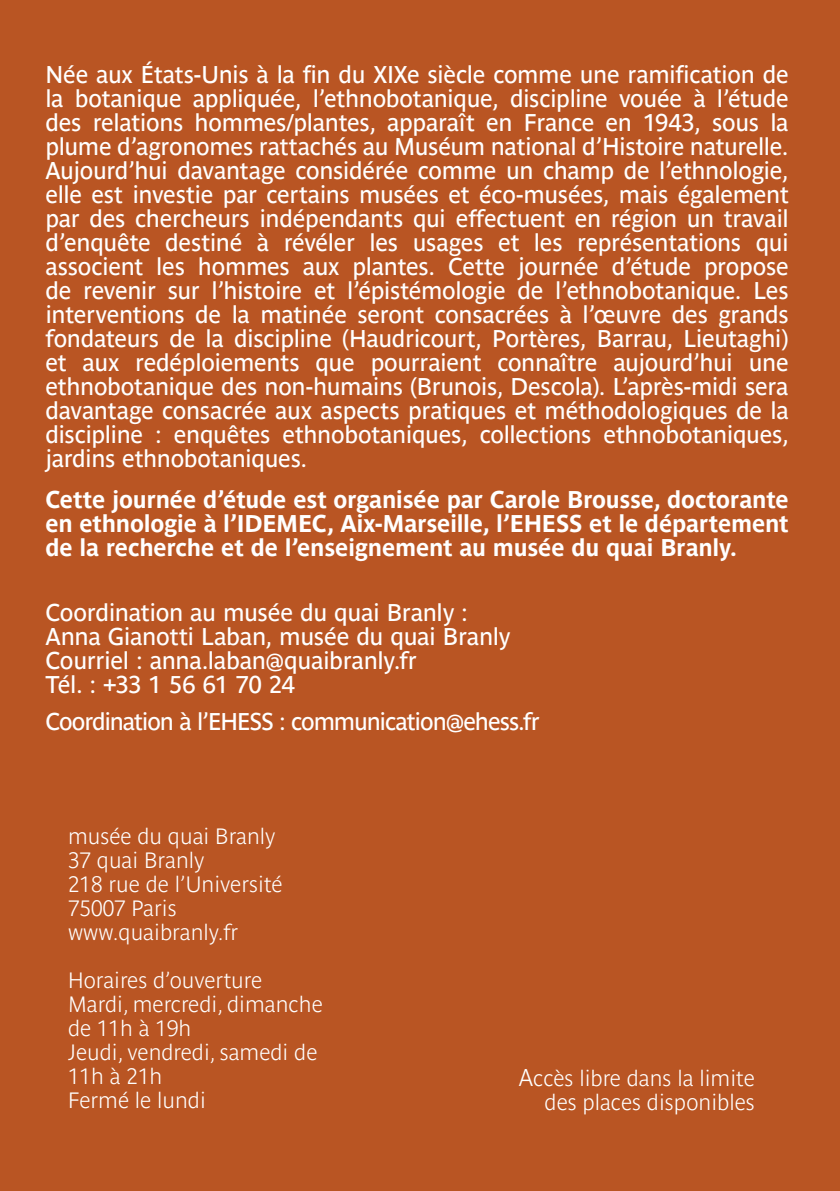
<style>
.page{position:relative;width:840px;height:1191px;background:#fff}
.page>*{position:absolute;margin:0;border:0;box-sizing:border-box;transform-origin:0 0}
.Txt_descriptif_corps{font:24px/24px "Parisine Ptf";letter-spacing:-.02em;color:#fff;text-align:justify}
.Txt_descriptif_corps-2{font:700 24px/24px "Parisine Ptf";letter-spacing:-.01em;color:#fff;text-align:justify}
.Txt_descriptif_corps-3{font:24px "Parisine Ptf";letter-spacing:-.045em;color:#fff}
.Adresse_-_horaires_n{font:700 22px/24px "Parisine Ptf Cl";color:#fff}
.Accès_rouge{font:700 22px "Parisine Ptf Cl";color:#fff}
.s1{font-size:24px}
</style>
<div class="page">
<div style="left:0;top:763px;width:839px;height:428px;background:#b95523"></div>
<div style="left:0;top:0;width:839px;height:765px;background:#b95523"></div>
<p class="Txt_descriptif_corps" style="left:45px;top:60px;width:744px">Née aux États-Unis à la fin du XIXe siècle comme une ramification de la botanique appliquée, l’ethnobotanique, discipline vouée à l’étude des relations hommes/plantes, apparaît en France en 1943, sous la plume d’agronomes rattachés au Muséum national d’Histoire naturelle.<br>Aujourd’hui davantage considérée comme un champ de l’ethnologie, elle est investie par certains musées et éco-musées, mais également par des chercheurs indépendants qui effectuent en région un travail d’enquête destiné à révéler les usages et les représentations qui associent les hommes aux plantes. Cette journée d’étude propose de revenir sur l’histoire et l’épistémologie de l’ethnobotanique. Les interventions de la matinée seront consacrées à l’œuvre des grands fondateurs de la discipline (Haudricourt, Portères, Barrau, Lieutaghi) et aux redéploiements que pourraient connaître aujourd’hui une ethnobotanique des non-humains (Brunois, Descola). L’après-midi sera davantage consacrée aux aspects pratiques et méthodologiques de la discipline : enquêtes ethnobotaniques, collections ethnobotaniques, jardins ethnobotaniques.</p>
<p class="Txt_descriptif_corps-2" style="left:45px;top:485px;width:744px">Cette journée d’étude est organisée par Carole Brousse, doctorante en ethnologie à l’IDEMEC, Aix-Marseille, l’EHESS et le département de la recherche et de l’enseignement au musée du quai Branly.</p>
<p class="Txt_descriptif_corps" style="left:45px;top:598px;width:466px;text-align:left">Coordination au musée du quai Branly :<br>Anna Gianotti Laban, musée du quai Branly Courriel : anna.laban@quaibranly.fr<br>Tél. : +33 1 56 61 70 24</p>
<p class="Txt_descriptif_corps-3" style="left:45px;top:703px;width:495px">Coordination à l’EHESS : communication@ehess.fr</p>
<p class="Adresse_-_horaires_n" style="left:68px;top:822px;width:209px">musée du quai Branly</p>
<p class="Adresse_-_horaires_n" style="left:68px;top:846px;width:138px">37 quai Branly</p>
<p class="Adresse_-_horaires_n" style="left:68px;top:870px;width:216px">218 rue de l’Université</p>
<p class="Adresse_-_horaires_n" style="left:68px;top:894px;width:110px">75007 Paris</p>
<p class="Adresse_-_horaires_n" style="left:68px;top:918px;width:172px">www.quaibranly.fr</p>
<p class="Adresse_-_horaires_n" style="left:68px;top:966px;width:195px">Horaires d’ouverture</p>
<p class="Adresse_-_horaires_n" style="left:68px;top:990px;width:256px">Mardi, mercredi, dimanche de 11h à 19h</p>
<p class="Adresse_-_horaires_n" style="left:68px;top:1038px;width:251px">Jeudi, vendredi, samedi de<br>11h à 21h</p>
<p class="Adresse_-_horaires_n" style="left:68px;top:1086px;width:139px">Fermé le lundi</p>
<p class="Accès_rouge" style="left:518px;top:1061px;width:237px"><span class="s1">A</span>ccès libre dans la limite</p>
<p class="Accès_rouge" style="left:544px;top:1085px;width:212px">des places disponibles</p>
</div>
